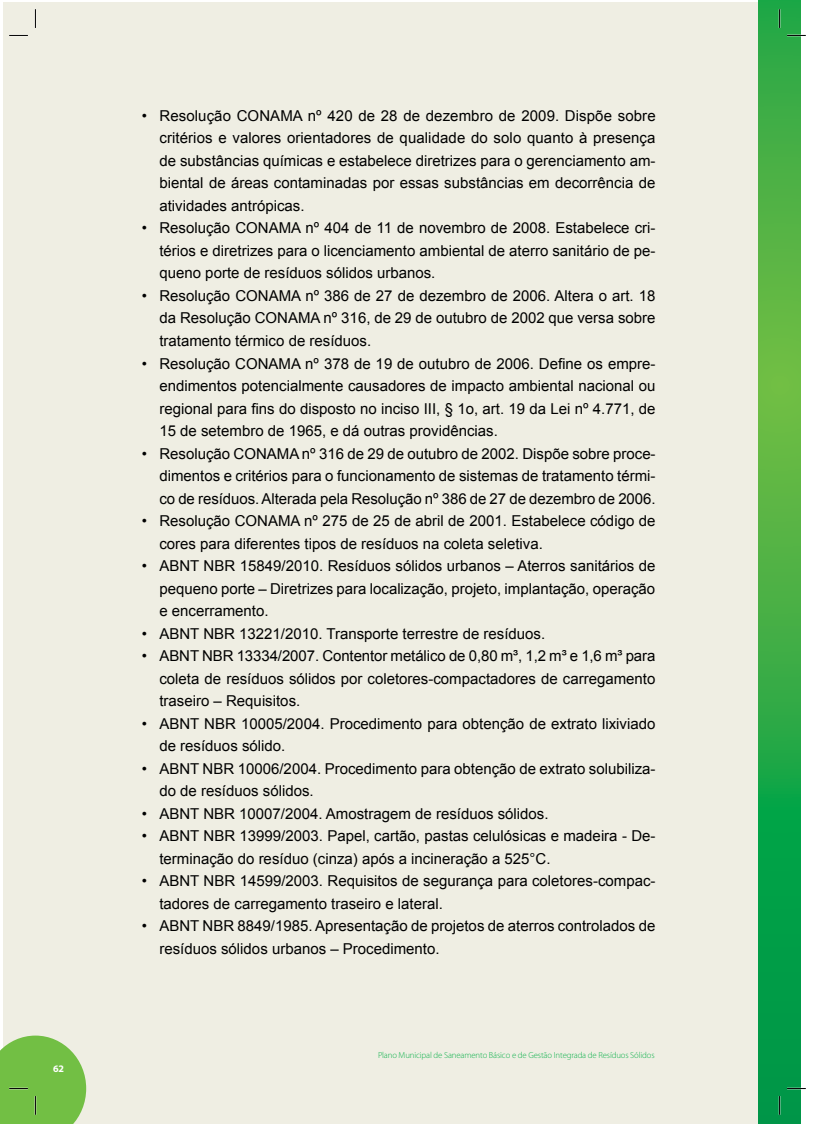
<style>
.page{position:relative;width:815px;height:1124px;background:#fff}
.page>*{position:absolute;margin:0;border:0;box-sizing:border-box;transform-origin:0 0}
.t1{font:15px/22.5px "Arial";color:#000;text-align:justify}
.t2{font:700 10px "Myriad Pro";color:#fff}
.t3{font:300 8.75px "Myriad Pro";letter-spacing:-.015em;color:#0db14b}
</style>
<div class="page">
<div style="left:4px;top:2px;width:776px;height:1121px;background:#efeee3"></div>
<svg style="left:758px;top:0;width:43px;height:1123px;background:#35ab45"></svg>
<svg style="left:9px;top:35px;width:19px;height:1px"></svg>
<svg style="left:787px;top:35px;width:19px;height:1px"></svg>
<svg style="left:787px;top:1087px;width:19px;height:2px"></svg>
<svg style="left:35px;top:9px;width:1px;height:19px"></svg>
<svg style="left:0;top:1035px;width:86px;height:88px;background:#80c357"></svg>
<svg style="left:779px;top:9px;width:1px;height:19px"></svg>
<svg style="left:779px;top:1095px;width:1px;height:19px"></svg>
<p class="t2" style="left:53px;top:1062px;width:12px">62</p>
<p class="t1" style="left:159px;top:104px;width:498px;text-indent:-18px">• Resolução CONAMA nº 420 de 28 de dezembro de 2009. Dispõe sobre critérios e valores orientadores de qualidade do solo quanto à presença de substâncias químicas e estabelece diretrizes para o gerenciamento am&shy;biental de áreas contaminadas por essas substâncias em decorrência de atividades antrópicas.</p>
<p class="t1" style="left:159px;top:217px;width:498px;text-indent:-18px">• Resolução CONAMA nº 404 de 11 de novembro de 2008. Estabelece cri&shy;térios e diretrizes para o licenciamento ambiental de aterro sanitário de pe&shy;queno porte de resíduos sólidos urbanos.</p>
<p class="t1" style="left:159px;top:284px;width:498px;text-indent:-18px">• Resolução CONAMA nº 386 de 27 de dezembro de 2006. Altera o art. 18 da Resolução CONAMA nº 316, de 29 de outubro de 2002 que versa sobre tratamento térmico de resíduos.</p>
<p class="t1" style="left:159px;top:352px;width:498px;text-indent:-18px">• Resolução CONAMA nº 378 de 19 de outubro de 2006. Define os empre&shy;endimentos potencialmente causadores de impacto ambiental nacional ou regional para fins do disposto no inciso III, § 1o, art. 19 da Lei nº 4.771, de 15 de setembro de 1965, e dá outras providências.</p>
<p class="t1" style="left:159px;top:442px;width:498px;text-indent:-18px">• Resolução CONAMA nº 316 de 29 de outubro de 2002. Dispõe sobre proce&shy;dimentos e critérios para o funcionamento de sistemas de tratamento térmi&shy;co de resíduos. Alterada pela Resolução nº 386 de 27 de dezembro de 2006.</p>
<p class="t1" style="left:159px;top:509px;width:498px;text-indent:-18px">• Resolução CONAMA nº 275 de 25 de abril de 2001. Estabelece código de cores para diferentes tipos de resíduos na coleta seletiva.</p>
<p class="t1" style="left:159px;top:554px;width:498px;text-indent:-18px">• ABNT NBR 15849/2010. Resíduos sólidos urbanos – Aterros sanitários de pequeno porte – Diretrizes para localização, projeto, implantação, operação e encerramento.</p>
<p class="t1" style="left:142px;top:622px;width:405px">• ABNT NBR 13221/2010. Transporte terrestre de resíduos.</p>
<p class="t1" style="left:159px;top:644px;width:498px;text-indent:-18px">• ABNT NBR 13334/2007. Contentor metálico de 0,80 m³, 1,2 m³ e 1,6 m³ para coleta de resíduos sólidos por coletores-compactadores de carregamento traseiro – Requisitos.</p>
<p class="t1" style="left:159px;top:712px;width:498px;text-indent:-18px">• ABNT NBR 10005/2004. Procedimento para obtenção de extrato lixiviado de resíduos sólido.</p>
<p class="t1" style="left:159px;top:757px;width:498px;text-indent:-18px">• ABNT NBR 10006/2004. Procedimento para obtenção de extrato solubiliza&shy;do de resíduos sólidos.</p>
<p class="t1" style="left:142px;top:802px;width:408px">• ABNT NBR 10007/2004. Amostragem de resíduos sólidos.</p>
<p class="t1" style="left:159px;top:824px;width:498px;text-indent:-18px">• ABNT NBR 13999/2003. Papel, cartão, pastas celulósicas e madeira - De&shy;terminação do resíduo (cinza) após a incineração a 525°C.</p>
<p class="t1" style="left:159px;top:869px;width:498px;text-indent:-18px">• ABNT NBR 14599/2003. Requisitos de segurança para coletores-compac&shy;tadores de carregamento traseiro e lateral.</p>
<p class="t1" style="left:159px;top:914px;width:498px;text-indent:-18px">• ABNT NBR 8849/1985. Apresentação de projetos de aterros controlados de resíduos sólidos urbanos – Procedimento.</p>
<p class="t3" style="left:378px;top:1050px;width:278px">Plano Municipal de Saneamento Básico e de Gestão Integrada de Resíduos Sólidos</p>
</div>
